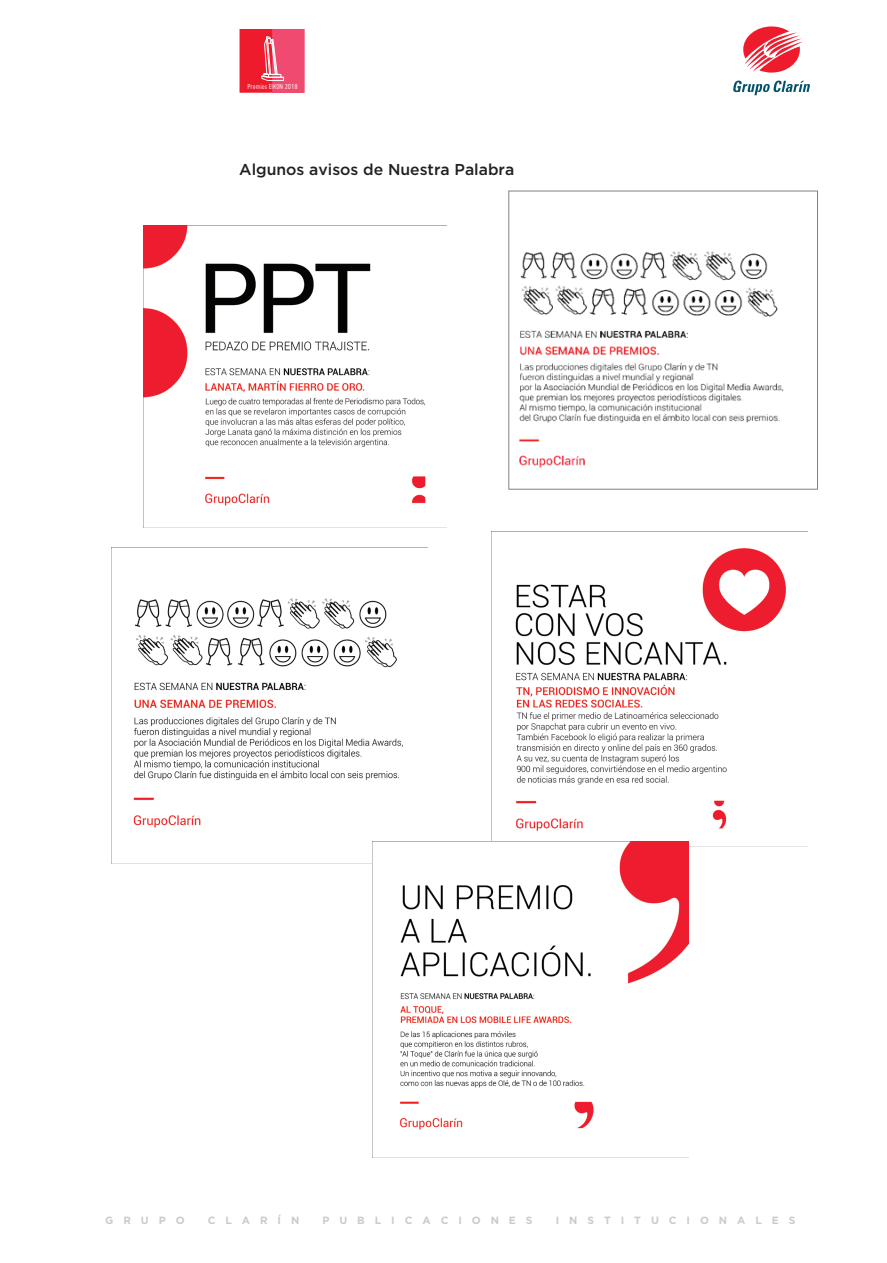
<style>
.page{position:relative;width:887px;height:1263px;background:#fff}
.page>*{position:absolute;margin:0;border:0;box-sizing:border-box;transform-origin:0 0}
.t1{font:500 15.75px "Gotham";color:#231f20}
.t2{font:700 10.5px "Gotham";letter-spacing:.945em;color:#cbcbc9}
.t3{font:7.8px "Miso";color:#fff}
</style>
<div class="page">
<svg style="left:240px;top:29px;width:64px;height:64px;background:#f0415b"></svg>
<svg style="left:743px;top:26px;width:59px;height:47px"></svg>
<svg style="left:733px;top:81px;width:77px;height:14px"></svg>
<img style="left:508px;top:203px;width:299px;height:287px">
<div style="left:509px;top:191px;width:309px;height:298px;border:1px solid #808285"></div>
<img style="left:143px;top:225px;width:303px;height:303px">
<img style="left:111px;top:548px;width:292px;height:316px">
<img style="left:492px;top:531px;width:315px;height:316px">
<img style="left:372px;top:841px;width:316px;height:316px">
<p class="t3" style="left:248px;top:82px;width:51px">Premios EIKON 2018</p>
<p class="t1" style="left:239px;top:161px;width:277px">Algunos avisos de Nuestra Palabra</p>
<p class="t2" style="left:105px;top:1214px;width:81px">GRUPO</p>
<p class="t2" style="left:208px;top:1214px;width:93px">CLARÍN</p>
<p class="t2" style="left:322px;top:1214px;width:212px">PUBLICACIONES</p>
<p class="t2" style="left:556px;top:1214px;width:241px">INSTITUCIONALES</p>
</div>
